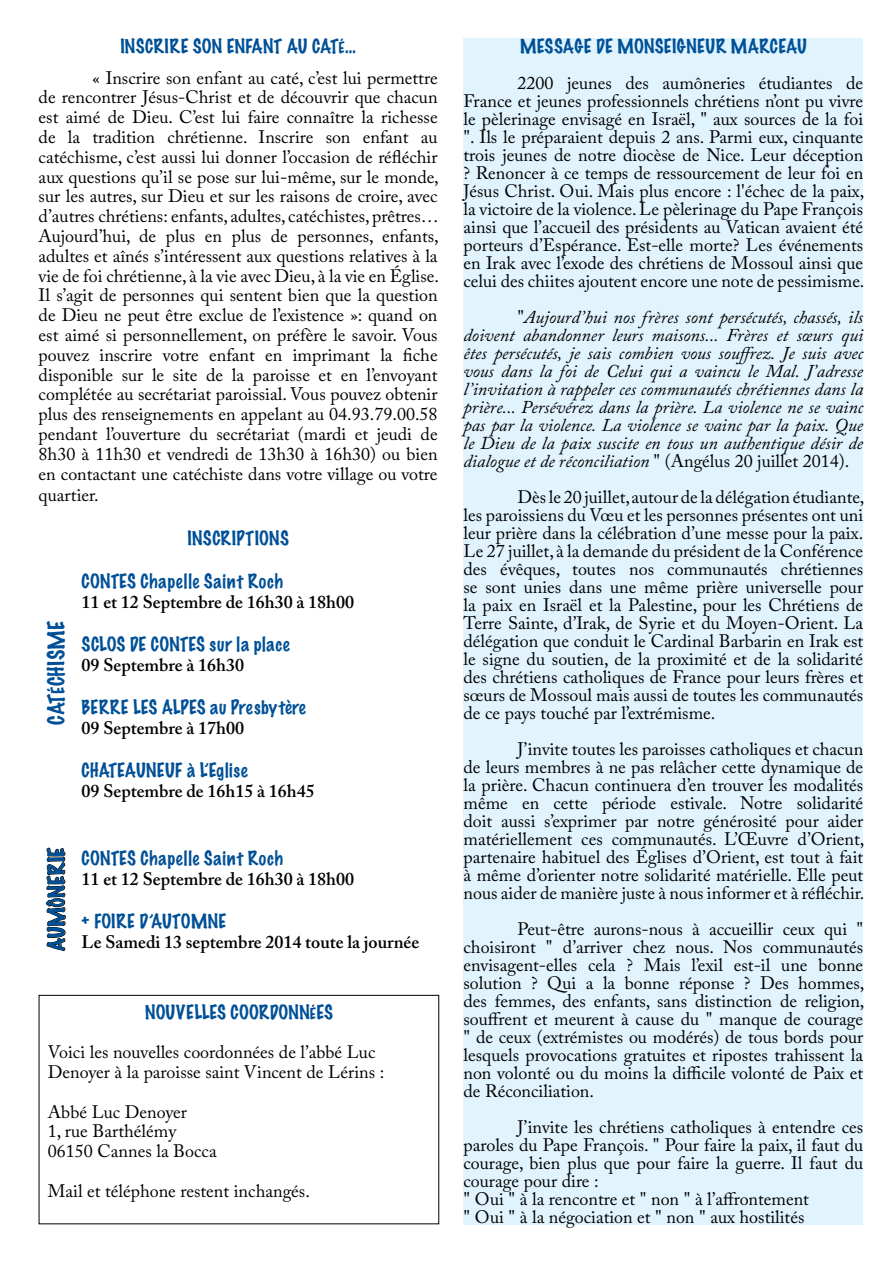
<style>
.page{position:relative;width:893px;height:1263px;background:#fff}
.page>*{position:absolute;margin:0;border:0;box-sizing:border-box;transform-origin:0 0}
.t1{font:100 21px "Marker Felt";color:#005097}
.t2{font:18px/18px "Adobe Caslon Pro";color:#000;text-align:justify}
.t3{font:italic 18px/18px "Adobe Caslon Pro";color:#000;text-align:justify}
.t4{font:600 18px "Adobe Caslon Pro";color:#000}
.t5{font:100 18px "Marker Felt";letter-spacing:.02em;color:#005097}
.t6{font:100 18px "Marker Felt";color:#005097}
.s1{font-style:normal}
</style>
<div class="page">
<div style="left:39px;top:995px;width:400px;height:229px;border:1px solid #000"></div>
<svg style="left:46px;top:847px;width:20px;height:104px"></svg>
<div style="left:463px;top:38px;width:400px;height:1187px;background:#e1f4fd"></div>
<p class="t6" style="left:120px;top:32px;width:237px">INSCRIRE SON ENFANT AU CATÉ…</p>
<p class="t2" style="left:39px;top:68px;width:402px;line-height:19.8px;text-indent:54px">« Inscrire son enfant au caté, c’est lui permettre de rencontrer Jésus-Christ et de découvrir que chacun est aimé de Dieu. C’est lui faire connaître la richesse de la tradition chrétienne. Inscrire son enfant au catéchisme, c’est aussi lui donner l’occasion de réfléchir aux questions qu’il se pose sur lui-même, sur le monde, sur les autres, sur Dieu et sur les raisons de croire, avec d’autres chrétiens: enfants, adultes, catéchistes, prêtres… Aujourd’hui, de plus en plus de personnes, enfants, adultes et aînés s’intéressent aux questions relatives à la vie de foi chrétienne, à la vie avec Dieu, à la vie en Église.<br>Il s’agit de personnes qui sentent bien que la question de Dieu ne peut être exclue de l’existence »: quand on est aimé si personnellement, on préfère le savoir. Vous pouvez inscrire votre enfant en imprimant la fiche disponible sur le site de la paroisse et en l’envoyant complétée au secrétariat paroissial. Vous pouvez obtenir plus des renseignements en appelant au 04.93.79.00.58 pendant l’ouverture du secrétariat (mardi et jeudi de 8h30 à 11h30 et vendredi de 13h30 à 16h30) ou bien en contactant une catéchiste dans votre village ou votre</p>
<p class="t2" style="left:39px;top:486px;width:62px">quartier.</p>
<p class="t5" style="left:187px;top:523px;width:103px">INSCRIPTIONS</p>
<p class="t5" style="left:82px;top:567px;width:203px">CONTES Chapelle Saint Roch</p>
<p class="t4" style="left:82px;top:591px;width:274px">11 et 12 Septembre de 16h30 à 18h00</p>
<p class="t5" style="left:82px;top:630px;width:210px">SCLOS DE CONTES sur la place</p>
<p class="t4" style="left:82px;top:654px;width:164px">09 Septembre à 16h30</p>
<p class="t6" style="left:82px;top:693px;width:226px">BERRE LES ALPES au Presbytère</p>
<p class="t4" style="left:82px;top:717px;width:164px">09 Septembre à 17h00</p>
<p class="t6" style="left:82px;top:756px;width:167px">CHATEAUNEUF à L’Eglise</p>
<p class="t4" style="left:82px;top:780px;width:235px">09 Septembre de 16h15 à 16h45</p>
<p class="t1" style="left:40px;top:725px;width:106px;rotate:-90deg">CATÉCHISME</p>
<p class="t1" style="left:40px;top:951px;width:105px;rotate:-90deg">AUMÔNERIE</p>
<p class="t5" style="left:82px;top:844px;width:203px">CONTES Chapelle Saint Roch</p>
<p class="t4" style="left:82px;top:868px;width:274px">11 et 12 Septembre de 16h30 à 18h00</p>
<p class="t6" style="left:82px;top:907px;width:146px">+ FOIRE D’AUTOMNE</p>
<p class="t4" style="left:82px;top:931px;width:339px">Le Samedi 13 septembre 2014 toute la journée</p>
<p class="t6" style="left:145px;top:997px;width:190px">NOUVELLES COORDONNÉES</p>
<p class="t2" style="left:48px;top:1042px;width:338px;line-height:19.8px">Voici les nouvelles coordonnées de l’abbé Luc<br>Denoyer à la paroisse saint Vincent de Lérins :</p>
<p class="t2" style="left:48px;top:1101px;width:170px;line-height:19.8px;text-align:left">Abbé Luc Denoyer<br>1, rue Barthélémy<br>06150 Cannes la Bocca</p>
<p class="t2" style="left:48px;top:1181px;width:264px">Mail et téléphone restent inchangés.</p>
<p class="t5" style="left:520px;top:32px;width:289px">MESSAGE DE MONSEIGNEUR MARCEAU</p>
<p class="t2" style="left:463px;top:73px;width:402px;text-indent:54px">2200 jeunes des aumôneries étudiantes de France et jeunes professionnels chrétiens n’ont pu vivre le pèlerinage envisagé en Israël, " aux sources de la foi ". Ils le préparaient depuis 2 ans. Parmi eux, cinquante trois jeunes de notre diocèse de Nice. Leur déception ? Renoncer à ce temps de ressourcement de leur foi en Jésus Christ. Oui. Mais plus encore : l'échec de la paix, la victoire de la violence. Le pèlerinage du Pape François ainsi que l’accueil des présidents au Vatican avaient été porteurs d’Espérance. Est-elle morte? Les événements en Irak avec l’exode des chrétiens de Mossoul ainsi que celui des chiites ajoutent encore une note de pessimisme.</p>
<p class="t3" style="left:463px;top:307px;width:401px;text-indent:54px"><span class="s1">"</span>Aujourd’hui nos frères sont persécutés, chassés, ils doivent abandonner leurs maisons... Frères et sœurs qui êtes persécutés, je sais combien vous souffrez. Je suis avec vous dans la foi de Celui qui a vaincu le Mal. J’adresse l’invitation à rappeler ces communautés chrétiennes dans la prière... Persévérez dans la prière. La violence ne se vainc pas par la violence. La violence se vainc par la paix. Que le Dieu de la paix suscite en tous un authentique désir de dialogue et de réconciliation <span class="s1">" (Angélus 20 juillet 2014).</span></p>
<p class="t2" style="left:463px;top:487px;width:403px;text-indent:54px">Dès le 20 juillet, autour de la délégation étudiante, les paroissiens du Vœu et les personnes présentes ont uni leur prière dans la célébration d’une messe pour la paix.<br>Le 27 juillet, à la demande du président de la Conférence des évêques, toutes nos communautés chrétiennes se sont unies dans une même prière universelle pour la paix en Israël et la Palestine, pour les Chrétiens de Terre Sainte, d’Irak, de Syrie et du Moyen-Orient. La délégation que conduit le Cardinal Barbarin en Irak est le signe du soutien, de la proximité et de la solidarité des chrétiens catholiques de France pour leurs frères et sœurs de Mossoul mais aussi de toutes les communautés de ce pays touché par l’extrémisme.</p>
<p class="t2" style="left:463px;top:739px;width:402px;text-indent:54px">J’invite toutes les paroisses catholiques et chacun de leurs membres à ne pas relâcher cette dynamique de la prière. Chacun continuera d’en trouver les modalités même en cette période estivale. Notre solidarité doit aussi s’exprimer par notre générosité pour aider matériellement ces communautés. L’Œuvre d’Orient, partenaire habituel des Églises d’Orient, est tout à fait à même d’orienter notre solidarité matérielle. Elle peut nous aider de manière juste à nous informer et à réfléchir.</p>
<p class="t2" style="left:463px;top:919px;width:402px;text-indent:54px">Peut-être aurons-nous à accueillir ceux qui " choisiront " d’arriver chez nous. Nos communautés envisagent-elles cela ? Mais l’exil est-il une bonne solution ? Qui a la bonne réponse ? Des hommes, des femmes, des enfants, sans distinction de religion, souffrent et meurent à cause du " manque de courage " de ceux (extrémistes ou modérés) de tous bords pour lesquels provocations gratuites et ripostes trahissent la non volonté ou du moins la difficile volonté de Paix et de Réconciliation.</p>
<p class="t2" style="left:463px;top:1117px;width:401px;text-align:left;text-indent:54px">J’invite les chrétiens catholiques à entendre ces paroles du Pape François. " Pour faire la paix, il faut du courage, bien plus que pour faire la guerre. Il faut du courage pour dire :<br>" Oui " à la rencontre et " non " à l’affrontement<br>" Oui " à la négociation et " non " aux hostilités</p>
</div>
